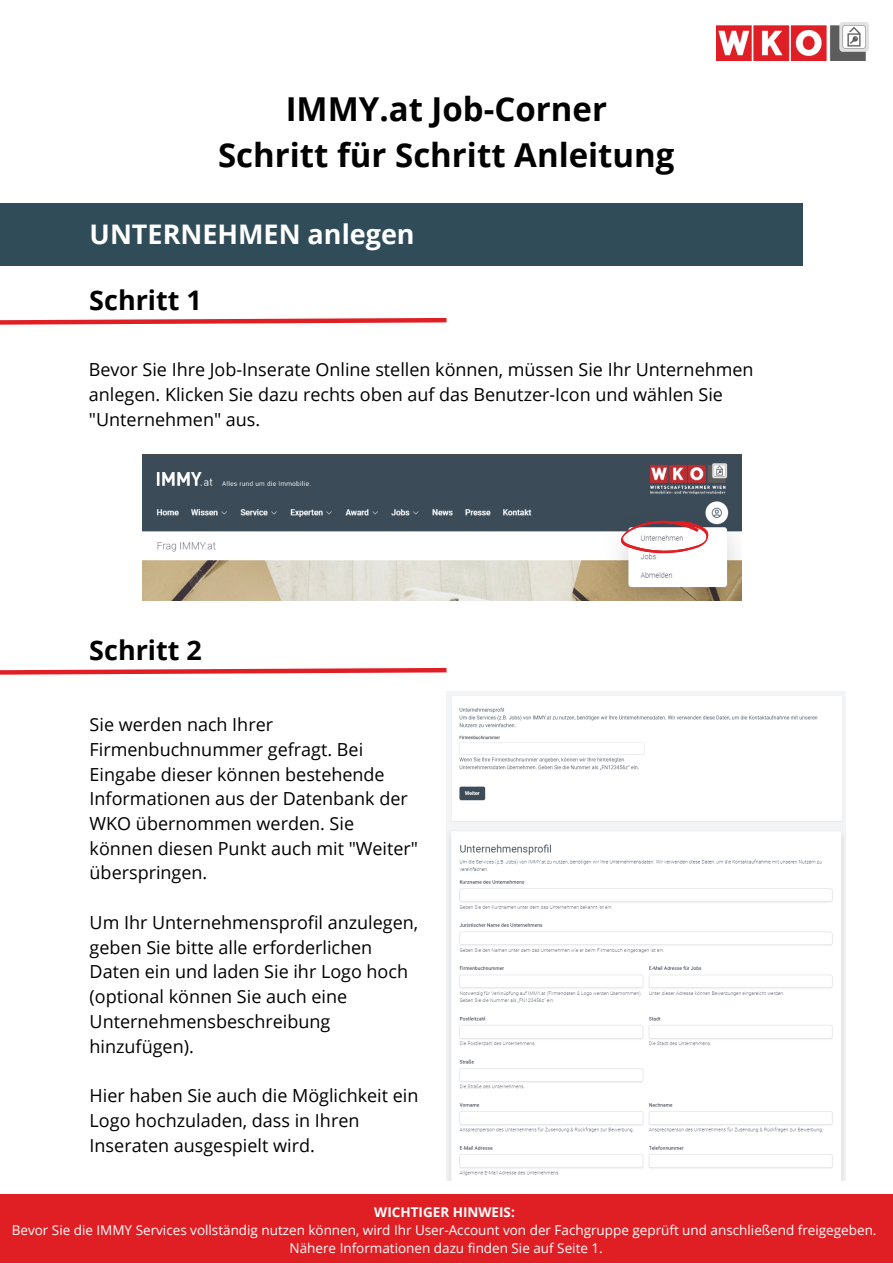
<style>
.page{position:relative;width:893px;height:1264px;background:#fff}
.page>*{position:absolute;margin:0;border:0;box-sizing:border-box;transform-origin:0 0}
.t1{font:700 33px "Open Sans";color:#000}
.t2{font:700 27px "Open Sans";color:#fff}
.t3{font:700 27px "Open Sans";color:#000}
.t4{font:18px/24.8px "Open Sans";color:#000}
.t5{font:13.5px "Open Sans";color:#fff}
.t6{font:700 13.5px "Open Sans";color:#fff}
</style>
<div class="page">
<svg style="left:0;top:317px;width:447px;height:8px"></svg>
<svg style="left:0;top:667px;width:447px;height:8px"></svg>
<div style="left:0;top:203px;width:803px;height:63px;background:#304c59"></div>
<img style="left:142px;top:454px;width:599px;height:146px">
<img style="left:446px;top:691px;width:399px;height:489px">
<svg style="left:619px;top:520px;width:90px;height:33px"></svg>
<img style="left:716px;top:23px;width:152px;height:38px">
<div style="left:0;top:1194px;width:892px;height:68px;background:#e01f25"></div>
<p class="t1" style="left:286px;top:86px;width:323px">IMMY.at Job-Corner</p>
<p class="t1" style="left:218px;top:132px;width:458px">Schritt für Schritt Anleitung</p>
<p class="t2" style="left:90px;top:215px;width:326px">UNTERNEHMEN anlegen</p>
<p class="t3" style="left:89px;top:281px;width:114px">Schritt 1</p>
<p class="t4" style="left:89px;top:357px;width:666px">Bevor Sie Ihre Job-Inserate Online stellen können, müssen Sie Ihr Unternehmen anlegen. Klicken Sie dazu rechts oben auf das Benutzer-Icon und wählen Sie "Unternehmen" aus.</p>
<p class="t3" style="left:89px;top:631px;width:114px">Schritt 2</p>
<p class="t4" style="left:90px;top:711px;width:330px">Sie werden nach Ihrer<br>Firmenbuchnummer gefragt. Bei<br>Eingabe dieser können bestehende<br>Informationen aus der Datenbank der<br>WKO übernommen werden. Sie können diesen Punkt auch mit "Weiter" überspringen.</p>
<p class="t4" style="left:90px;top:909px;width:330px">Um Ihr Unternehmensprofil anzulegen, geben Sie bitte alle erforderlichen<br>Daten ein und laden Sie ihr Logo hoch (optional können Sie auch eine<br>Unternehmensbeschreibung hinzufügen).</p>
<p class="t4" style="left:90px;top:1082px;width:330px">Hier haben Sie auch die Möglichkeit ein<br>Logo hochzuladen, dass in Ihren<br>Inseraten ausgespielt wird.</p>
<p class="t6" style="left:374px;top:1202px;width:142px">WICHTIGER HINWEIS:</p>
<p class="t5" style="left:12px;top:1220px;width:866px">Bevor Sie die IMMY Services vollständig nutzen können, wird Ihr User-Account von der Fachgruppe geprüft und anschließend freigegeben.</p>
<p class="t5" style="left:289px;top:1238px;width:315px">Nähere Informationen dazu finden Sie auf Seite 1.</p>
</div>
